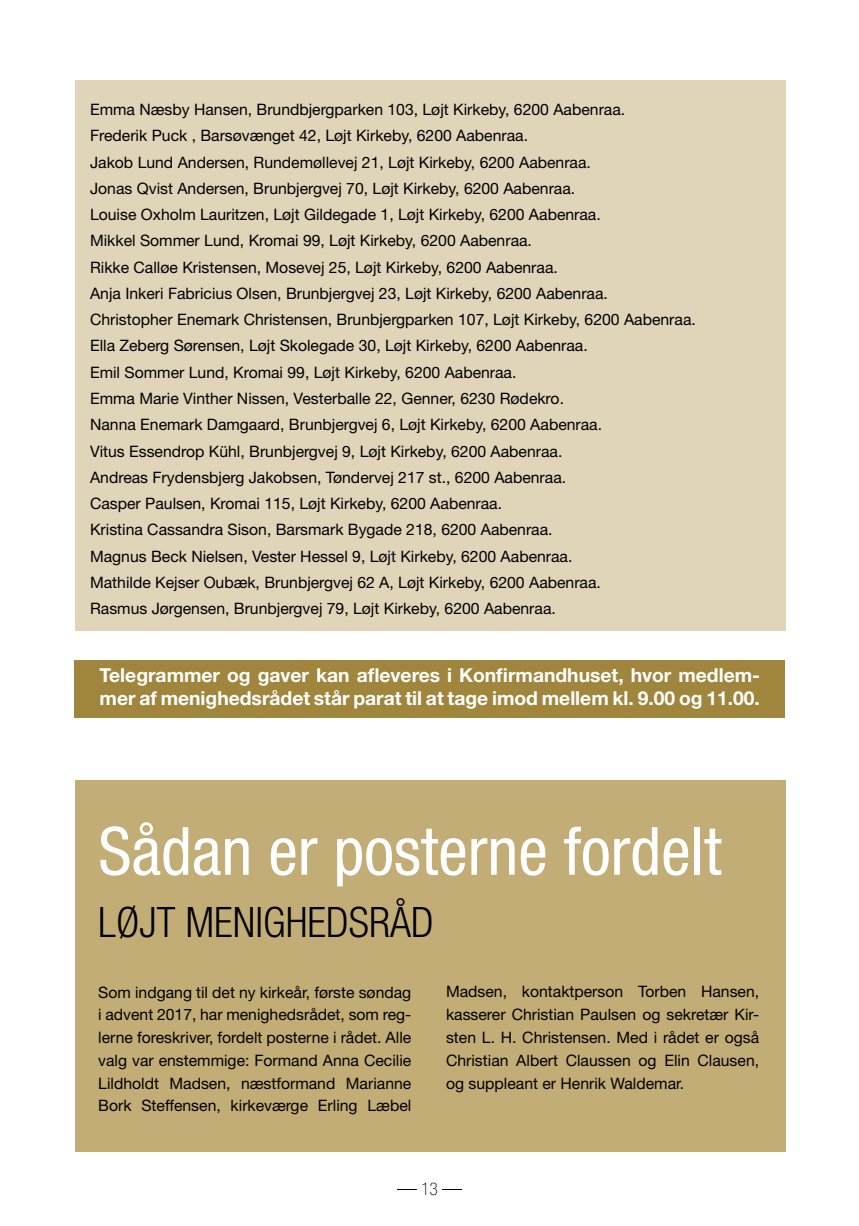
<style>
.page{position:relative;width:859px;height:1226px;background:#fff}
.page>*{position:absolute;margin:0;border:0;box-sizing:border-box;transform-origin:0 0}
.t1{font:condensed 66.5px "Helvetica Neue LT Std";color:#fff}
.t2{font:300 condensed 42px "Helvetica Neue LT Std";color:#000}
.t3{font:700 19.25px/22.8px "Helvetica Neue LT Std";color:#fff}
.t4{font:100 condensed 17.5px "Helvetica Neue LT Std";color:#000}
.t5{font:15.75px/26.2px "Helvetica Neue LT Std";color:#000;text-align:justify}
</style>
<div class="page">
<div style="left:76px;top:779px;width:709px;height:372px;background:#c2ad76"></div>
<div style="left:75px;top:660px;width:709px;height:57px;background:#a0863c"></div>
<div style="left:76px;top:80px;width:709px;height:551px;background:#e0d4b9"></div>
<svg style="left:397px;top:1189px;width:19px;height:1px"></svg>
<svg style="left:442px;top:1189px;width:20px;height:1px"></svg>
<p class="t5" style="left:90px;top:96px;width:607px;text-align:left">Emma Næsby Hansen, Brundbjergparken 103, Løjt Kirkeby, 6200 Aabenraa.<br>Frederik Puck , Barsøvænget 42, Løjt Kirkeby, 6200 Aabenraa.<br>Jakob Lund Andersen, Rundemøllevej 21, Løjt Kirkeby, 6200 Aabenraa.<br>Jonas Qvist Andersen, Brunbjergvej 70, Løjt Kirkeby, 6200 Aabenraa.<br>Louise Oxholm Lauritzen, Løjt Gildegade 1, Løjt Kirkeby, 6200 Aabenraa.<br>Mikkel Sommer Lund, Kromai 99, Løjt Kirkeby, 6200 Aabenraa.<br>Rikke Calløe Kristensen, Mosevej 25, Løjt Kirkeby, 6200 Aabenraa.<br>Anja Inkeri Fabricius Olsen, Brunbjergvej 23, Løjt Kirkeby, 6200 Aabenraa.<br>Christopher Enemark Christensen, Brunbjergparken 107, Løjt Kirkeby, 6200 Aabenraa.<br>Ella Zeberg Sørensen, Løjt Skolegade 30, Løjt Kirkeby, 6200 Aabenraa.<br>Emil Sommer Lund, Kromai 99, Løjt Kirkeby, 6200 Aabenraa.<br>Emma Marie Vinther Nissen, Vesterballe 22, Genner, 6230 Rødekro.<br>Nanna Enemark Damgaard, Brunbjergvej 6, Løjt Kirkeby, 6200 Aabenraa.<br>Vitus Essendrop Kühl, Brunbjergvej 9, Løjt Kirkeby, 6200 Aabenraa.<br>Andreas Frydensbjerg Jakobsen, Tøndervej 217 st., 6200 Aabenraa.<br>Casper Paulsen, Kromai 115, Løjt Kirkeby, 6200 Aabenraa.<br>Kristina Cassandra Sison, Barsmark Bygade 218, 6200 Aabenraa.<br>Magnus Beck Nielsen, Vester Hessel 9, Løjt Kirkeby, 6200 Aabenraa.<br>Mathilde Kejser Oubæk, Brunbjergvej 62 A, Løjt Kirkeby, 6200 Aabenraa.<br>Rasmus Jørgensen, Brunbjergvej 79, Løjt Kirkeby, 6200 Aabenraa.</p>
<p class="t3" style="left:100px;top:663px;width:661px">Telegrammer og gaver kan afleveres i Konfirmandhuset, hvor medlem&shy;mer af menighedsrådet står parat til at tage imod mellem kl. 9.00 og 11.00.</p>
<h1 class="t1" style="left:98px;top:812px;width:624px">Sådan er posterne fordelt</h1>
<h2 class="t2" style="left:98px;top:898px;width:337px">LØJT MENIGHEDSRÅD</h2>
<p class="t5" style="left:98px;top:980px;width:314px;line-height:22.8px">Som indgang til det ny kirkeår, første søndag i advent 2017, har menighedsrådet, som reg&shy;lerne foreskriver, fordelt posterne i rådet. Alle valg var enstemmige: Formand Anna Cecilie Lildholdt Madsen, næstformand Marianne Bork Steffensen, kirkeværge Erling Læbel</p>
<p class="t5" style="left:446px;top:980px;width:314px;line-height:22.8px">Madsen, kontaktperson Torben Hansen, kasserer Christian Paulsen og sekretær Kir&shy;sten L. H. Christensen. Med i rådet er også Christian Albert Claussen og Elin Clausen, og suppleant er Henrik Waldemar.</p>
<p class="t4" style="left:421px;top:1178px;width:18px">13</p>
</div>
